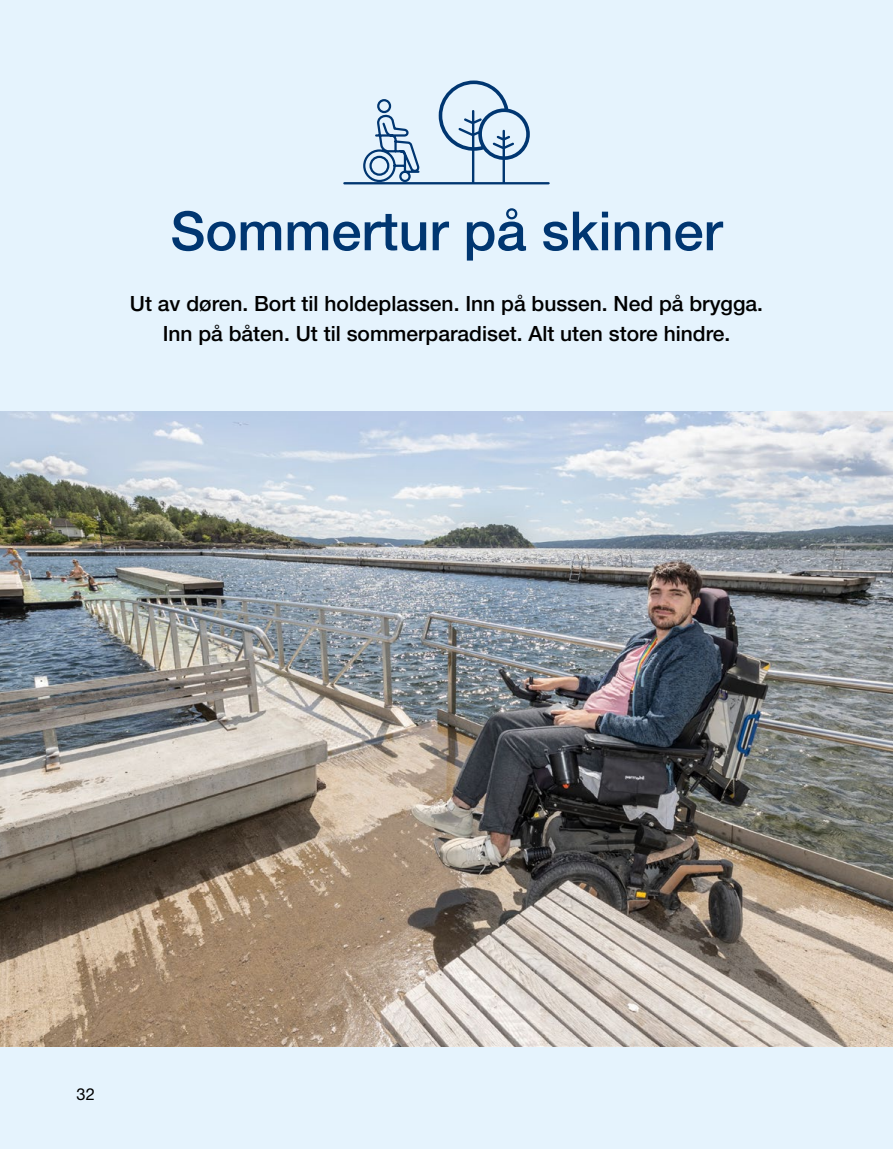
<style>
.page{position:relative;width:893px;height:1149px;background:#fff}
.page>*{position:absolute;margin:0;border:0;box-sizing:border-box;transform-origin:0 0}
.t1{font:500 54px "Helvetica Neue LT Pro";color:#003671}
.t2{font:500 21px/30px "Helvetica Neue LT Pro";color:#000;text-align:center}
.t3{font:16.5px "Helvetica Neue LT Pro";color:#000}
</style>
<div class="page">
<div style="left:0;top:0;width:893px;height:1148px;background:#e5f3fd"></div>
<img style="left:0;top:411px;width:893px;height:635px">
<hr style="left:344px;top:182px;width:205px;height:2px;background:#003671">
<svg style="left:362px;top:99px;width:59px;height:84px"></svg>
<svg style="left:439px;top:80px;width:91px;height:103px"></svg>
<h1 class="t1" style="left:170px;top:198px;width:554px">Sommertur på skinner</h1>
<p class="t2" style="left:130px;top:288px;width:634px">Ut av døren. Bort til holdeplassen. Inn på bussen. Ned på brygga.<br>Inn på båten. Ut til sommerparadiset. Alt uten store hindre.</p>
<p class="t3" style="left:77px;top:1083px;width:20px">32</p>
</div>
